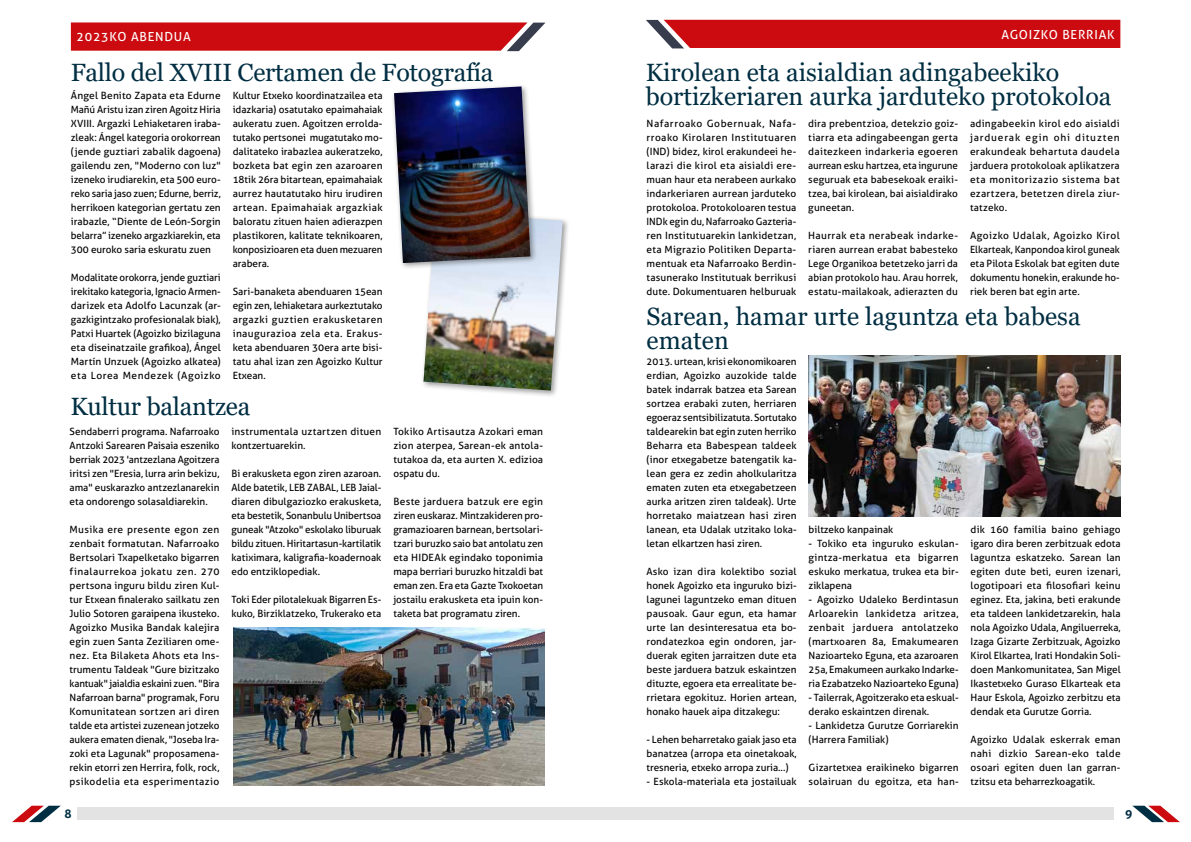
<style>
.page{position:relative;width:1191px;height:842px;background:#fff}
.page>*{position:absolute;margin:0;border:0;box-sizing:border-box;transform-origin:0 0}
.t1{font:25px/24px "Georgia";color:#002e42}
.t2{font:12.5px "Aller";letter-spacing:.06em;color:#fff}
.t3{font:700 12px "Aller";color:#002e42}
.t4{font:10px/14px "Aller";color:#000;text-align:justify}
</style>
<div class="page">
<div style="left:77px;top:807px;width:518px;height:13px;background:#e3e3e3"></div>
<div style="left:595px;top:807px;width:519px;height:13px;background:#e3e3e3"></div>
<svg style="left:1132px;top:806px;width:48px;height:16px"></svg>
<svg style="left:12px;top:806px;width:49px;height:16px"></svg>
<svg style="left:71px;top:22px;width:475px;height:29px;background:#ca1c20"></svg>
<div style="left:646px;top:20px;width:474px;height:28px;background:#cb0b0f"></div>
<img style="left:233px;top:627px;width:311px;height:158px">
<img style="left:808px;top:356px;width:312px;height:161px">
<div style="left:420px;top:209px;width:150px;height:189px;background:#000;opacity:.4"></div>
<img style="left:423px;top:212px;width:139px;height:179px">
<div style="left:391px;top:83px;width:147px;height:187px;background:#000;opacity:.4"></div>
<img style="left:394px;top:86px;width:136px;height:177px">
<p class="t2" style="left:77px;top:29px;width:116px">2023KO ABENDUA</p>
<p class="t2" style="left:1001px;top:27px;width:115px">AGOIZKO BERRIAK</p>
<h1 class="t1" style="left:71px;top:61px;width:424px">Fallo del XVIII Certamen de Fotografía</h1>
<p class="t4" style="left:71px;top:88px;width:151px">Ángel Benito Zapata eta Edurne Mañú Aristu izan ziren Agoitz Hiria XVIII. Argazki Lehiaketaren iraba&shy;zleak: Ángel kategoria orokorrean (jende guztiari zabalik dagoena) gailendu zen, "Moderno con luz" izeneko irudiarekin, eta 500 euro&shy;reko saria jaso zuen; Edurne, berriz, herrikoen kategorian gertatu zen irabazle, “Diente de León-Sorgin belarra” izeneko argazkiarekin, eta 300 euroko saria eskuratu zuen</p>
<p class="t4" style="left:71px;top:270px;width:151px">Modalitate orokorra, jende guztiari irekitako kategoria, Ignacio Armen&shy;darizek eta Adolfo Lacunzak (ar&shy;gazkigintzako profesionalak biak), Patxi Huartek (Agoizko bizilaguna eta diseinatzaile grafikoa), Ángel Martín Unzuek (Agoizko alkatea) eta Lorea Mendezek (Agoizko</p>
<p class="t4" style="left:233px;top:88px;width:151px">Kultur Etxeko koordinatzailea eta idazkaria) osatutako epaimahaiak aukeratu zuen. Agoitzen errolda&shy;tutako pertsonei mugatutako mo&shy;dalitateko irabazlea aukeratzeko, bozketa bat egin zen azaroaren 18tik 26ra bitartean, epaimahaiak aurrez hautatutako hiru irudiren artean. Epaimahaiak argazkiak baloratu zituen haien adierazpen plastikoren, kalitate teknikoaren, konposizioaren eta duen mezuaren arabera.</p>
<p class="t4" style="left:233px;top:284px;width:151px">Sari-banaketa abenduaren 15ean egin zen, lehiaketara aurkeztutako argazki guztien erakusketaren inaugurazioa zela eta. Erakus&shy;keta abenduaren 30era arte bisi&shy;tatu ahal izan zen Agoizko Kultur Etxean.</p>
<h1 class="t1" style="left:70px;top:394px;width:181px">Kultur balantzea</h1>
<p class="t4" style="left:70px;top:424px;width:151px">Sendaberri programa. Nafarroako Antzoki Sarearen Paisaia eszeniko berriak 2023 'antzezlana Agoitzera iritsi zen "Eresia, lurra arin bekizu, ama" euskarazko antzezlanarekin eta ondorengo solasaldiarekin.</p>
<p class="t4" style="left:70px;top:522px;width:151px">Musika ere presente egon zen zenbait formatutan. Nafarroako Bertsolari Txapelketako bigarren finalaurrekoa jokatu zen. 270 pertsona inguru bildu ziren Kul&shy;tur Etxean finalerako sailkatu zen Julio Sotoren garaipena ikusteko.<br>Agoizko Musika Bandak kalejira egin zuen Santa Zeziliaren ome&shy;nez. Eta Bilaketa Ahots eta Ins&shy;trumentu Taldeak "Gure bizitzako kantuak" jaialdia eskaini zuen. "Bira Nafarroan barna" programak, Foru Komunitatean sortzen ari diren talde eta artistei zuzenean jotzeko aukera ematen dienak, "Joseba Ira&shy;zoki eta Lagunak" proposamena&shy;rekin etorri zen Herrira, folk, rock, psikodelia eta esperimentazio</p>
<p class="t4" style="left:231px;top:424px;width:151px">instrumentala uztartzen dituen kontzertuarekin.</p>
<p class="t4" style="left:231px;top:466px;width:151px">Bi erakusketa egon ziren azaroan.<br>Alde batetik, LEB ZABAL, LEB Jaial&shy;diaren dibulgaziozko erakusketa, eta bestetik, Sonanbulu Unibertsoa guneak "Atzoko" eskolako liburuak bildu zituen. Hiritartasun-kartilatik katiximara, kaligrafia-koadernoak edo entziklopediak.</p>
<p class="t4" style="left:231px;top:592px;width:151px">Toki Eder pilotalekuak Bigarren Es&shy;kuko, Birziklatzeko, Trukerako eta</p>
<p class="t4" style="left:393px;top:424px;width:151px">Tokiko Artisautza Azokari eman zion aterpea, Sarean-ek antola&shy;tutakoa da, eta aurten X. edizioa ospatu du.</p>
<p class="t4" style="left:393px;top:494px;width:151px">Beste jarduera batzuk ere egin ziren euskaraz. Mintzakideren pro&shy;gramazioaren barnean, bertsolari&shy;tzari buruzko saio bat antolatu zen eta HIDEAk egindako toponimia mapa berriari buruzko hitzaldi bat eman zen. Era eta Gazte Txokoetan jostailu erakusketa eta ipuin kon&shy;taketa bat programatu ziren.</p>
<h1 class="t1" style="left:646px;top:61px;width:467px">Kirolean eta aisialdian adingabeekiko bortizkeriaren aurka jarduteko protokoloa</h1>
<p class="t4" style="left:646px;top:116px;width:151px">Nafarroako Gobernuak, Nafa&shy;rroako Kirolaren Institutuaren (IND) bidez, kirol erakundeei he&shy;larazi die kirol eta aisialdi ere&shy;muan haur eta nerabeen aurkako indarkeriaren aurrean jarduteko protokoloa. Protokoloaren testua INDk egin du, Nafarroako Gazteria&shy;ren Institutuarekin lankidetzan, eta Migrazio Politiken Departa&shy;mentuak eta Nafarroako Berdin&shy;tasunerako Institutuak berrikusi dute. Dokumentuaren helburuak</p>
<p class="t4" style="left:808px;top:116px;width:151px">dira prebentzioa, detekzio goiz&shy;tiarra eta adingabeengan gerta daitezkeen indarkeria egoeren aurrean esku hartzea, eta ingurune seguruak eta babesekoak eraiki&shy;tzea, bai kirolean, bai aisialdirako guneetan.</p>
<p class="t4" style="left:808px;top:228px;width:151px">Haurrak eta nerabeak indarke&shy;riaren aurrean erabat babesteko Lege Organikoa betetzeko jarri da abian protokolo hau. Arau horrek, estatu-mailakoak, adierazten du</p>
<p class="t4" style="left:970px;top:116px;width:151px">adingabeekin kirol edo aisialdi jarduerak egin ohi dituzten erakundeak behartuta daudela jarduera protokoloak aplikatzera eta monitorizazio sistema bat ezartzera, betetzen direla ziur&shy;tatzeko.</p>
<p class="t4" style="left:970px;top:228px;width:151px">Agoizko Udalak, Agoizko Kirol Elkarteak, Kanpondoa kirol guneak eta Pilota Eskolak bat egiten dute dokumentu honekin, erakunde ho&shy;riek beren bat egin arte.</p>
<h1 class="t1" style="left:646px;top:305px;width:435px">Sarean, hamar urte laguntza eta babesa ematen</h1>
<p class="t4" style="left:646px;top:354px;width:152px">2013. urtean, krisi ekonomikoaren erdian, Agoizko auzokide talde batek indarrak batzea eta Sarean sortzea erabaki zuten, herriaren egoeraz sentsibilizatuta. Sortutako taldearekin bat egin zuten herriko Beharra eta Babespean taldeek (inor etxegabetze batengatik ka&shy;lean gera ez zedin aholkularitza ematen zuten eta etxegabetzeen aurka aritzen ziren taldeak). Urte horretako maiatzean hasi ziren lanean, eta Udalak utzitako loka&shy;letan elkartzen hasi ziren.</p>
<p class="t4" style="left:646px;top:564px;width:152px">Asko izan dira kolektibo sozial honek Agoizko eta inguruko bizi&shy;lagunei laguntzeko eman dituen pausoak. Gaur egun, eta hamar urte lan desinteresatua eta bo&shy;rondatezkoa egin ondoren, jar&shy;duerak egiten jarraitzen dute eta beste jarduera batzuk eskaintzen dituzte, egoera eta errealitate be&shy;rrietara egokituz. Horien artean, honako hauek aipa ditzakegu:</p>
<p class="t4" style="left:646px;top:732px;width:152px">- Lehen beharretako gaiak jaso eta banatzea (arropa eta oinetakoak, tresneria, etxeko arropa zuria...)</p>
<p class="t4" style="left:646px;top:774px;width:152px">- Eskola-materiala eta jostailuak</p>
<p class="t4" style="left:970px;top:522px;width:152px">dik 160 familia baino gehiago igaro dira beren zerbitzuak edota laguntza eskatzeko. Sarean lan egiten dute beti, euren izenari, logotipoari eta filosofiari keinu eginez. Eta, jakina, beti erakunde eta taldeen lankidetzarekin, hala nola Agoizko Udala, Angiluerreka, Izaga Gizarte Zerbitzuak, Agoizko Kirol Elkartea, Irati Hondakin Soli&shy;doen Mankomunitatea, San Migel Ikastetxeko Guraso Elkarteak eta Haur Eskola, Agoizko zerbitzu eta dendak eta Gurutze Gorria.</p>
<p class="t4" style="left:970px;top:732px;width:152px">Agoizko Udalak eskerrak eman nahi dizkio Sarean-eko talde osoari egiten duen lan garran&shy;tzitsu eta beharrezkoagatik.</p>
<p class="t4" style="left:808px;top:522px;width:86px">biltzeko kanpainak</p>
<p class="t4" style="left:808px;top:536px;width:152px">- Tokiko eta inguruko eskulan&shy;gintza-merkatua eta bigarren eskuko merkatua, trukea eta bir&shy;ziklapena</p>
<p class="t4" style="left:808px;top:592px;width:152px">- Agoizko Udaleko Berdintasun Arloarekin lankidetza aritzea, zenbait jarduera antolatzeko (martxoaren 8a, Emakumearen Nazioarteko Eguna, eta azaroaren 25a, Emakumeen aurkako Indarke&shy;ria Ezabatzeko Nazioarteko Eguna)</p>
<p class="t4" style="left:808px;top:690px;width:151px">- Tailerrak, Agoitzerako eta eskual&shy;derako eskaintzen direnak.</p>
<p class="t4" style="left:808px;top:718px;width:151px">- Lankidetza Gurutze Gorriarekin (Harrera Familiak)</p>
<p class="t4" style="left:808px;top:760px;width:152px">Gizartetxea eraikineko bigarren solairuan du egoitza, eta han-</p>
<p class="t3" style="left:64px;top:806px;width:9px">8</p>
<p class="t3" style="left:1125px;top:806px;width:9px">9</p>
</div>
